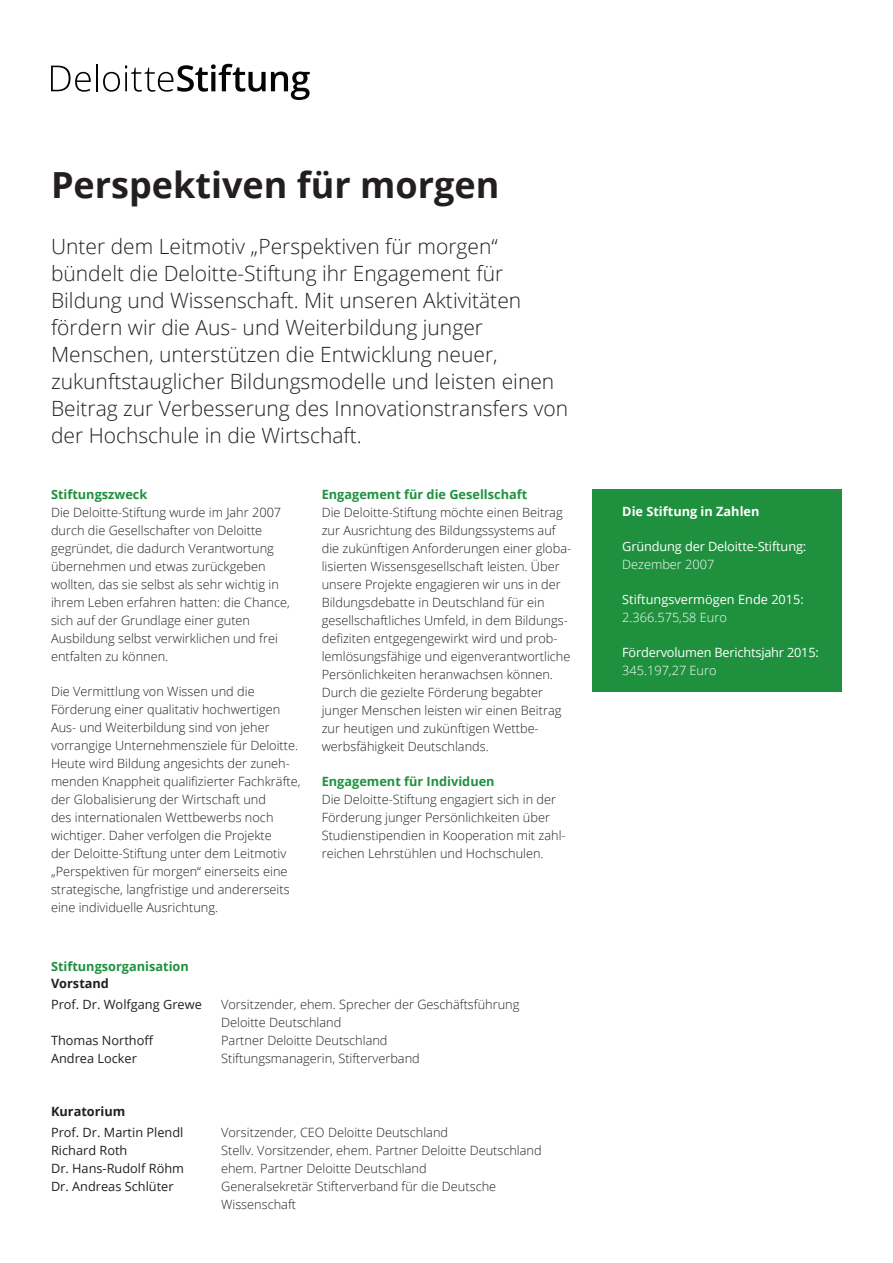
<style>
.page{position:relative;width:893px;height:1263px;background:#fff}
.page>*{position:absolute;margin:0;border:0;box-sizing:border-box;transform-origin:0 0}
.t1{font:700 36px "Open Sans";color:#231f20}
.t2{font:300 21px/27px "Open Sans";color:#231f20}
.t3{font:300 12.75px/18px "Open Sans";color:#231f20}
.t4{font:12.75px "Open Sans";color:#231f20}
.t5{font:700 12.75px "Open Sans";color:#1f913e}
.t6{font:12.75px "Open Sans";letter-spacing:-.01em;color:#fff}
.t7{font:300 12.75px "Open Sans";color:#fff}
.t8{font:700 12.75px "Open Sans";color:#fff}
.t9{font:700 12.75px "Open Sans";color:#231f20}
</style>
<div class="page">
<div style="left:592px;top:489px;width:250px;height:203px;background:#1f913e"></div>
<svg style="left:51px;top:66px;width:40px;height:26px"></svg>
<hr style="left:96px;top:64px;width:2px;height:27px;background:#040503">
<svg style="left:103px;top:64px;width:207px;height:36px"></svg>
<h1 class="t1" style="left:51px;top:159px;width:450px">Perspektiven für morgen</h1>
<p class="t2" style="left:51px;top:232px;width:519px">Unter dem Leitmotiv „Perspektiven für morgen“ bündelt die Deloitte-Stiftung ihr Engagement für Bildung und Wissenschaft. Mit unseren Aktivitäten fördern wir die Aus- und Weiterbildung junger Menschen, unterstützen die Entwicklung neuer, zukunftstauglicher Bildungsmodelle und leisten einen Beitrag zur Verbesserung des Innovationstransfers von der Hochschule in die Wirtschaft.</p>
<p class="t5" style="left:51px;top:485px;width:98px">Stiftungszweck</p>
<p class="t3" style="left:51px;top:503px;width:240px">Die Deloitte-Stiftung wurde im Jahr 2007 durch die Gesellschafter von Deloitte gegründet, die dadurch Verantwortung übernehmen und etwas zurückgeben wollten, das sie selbst als sehr wichtig in ihrem Leben erfahren hatten: die Chance, sich auf der Grundlage einer guten Ausbildung selbst verwirklichen und frei entfalten zu können.</p>
<p class="t3" style="left:51px;top:682px;width:251px">Die Vermittlung von Wissen und die Förderung einer qualitativ hochwertigen Aus- und Weiterbildung sind von jeher vorrangige Unternehmensziele für Deloitte.<br>Heute wird Bildung angesichts der zuneh&shy;menden Knappheit qualifizierter Fachkräfte, der Globalisierung der Wirtschaft und<br>des internationalen Wettbewerbs noch wichtiger. Daher verfolgen die Projekte<br>der Deloitte-Stiftung unter dem Leitmotiv „Perspektiven für morgen“ einerseits eine strategische, langfristige und andererseits eine individuelle Ausrichtung.</p>
<p class="t5" style="left:322px;top:485px;width:207px">Engagement für die Gesellschaft</p>
<p class="t3" style="left:322px;top:503px;width:251px">Die Deloitte-Stiftung möchte einen Beitrag zur Ausrichtung des Bildungssystems auf die zukünftigen Anforderungen einer globa&shy;lisierten Wissensgesellschaft leisten. Über unsere Projekte engagieren wir uns in der Bildungsdebatte in Deutschland für ein gesellschaftliches Umfeld, in dem Bildungs&shy;defiziten entgegengewirkt wird und prob&shy;lemlösungsfähige und eigenverantwortliche Persönlichkeiten heranwachsen können.<br>Durch die gezielte Förderung begabter junger Menschen leisten wir einen Beitrag zur heutigen und zukünftigen Wettbe&shy;werbsfähigkeit Deutschlands.</p>
<p class="t5" style="left:322px;top:772px;width:174px">Engagement für Individuen</p>
<p class="t3" style="left:322px;top:790px;width:245px">Die Deloitte-Stiftung engagiert sich in der Förderung junger Persönlichkeiten über Studienstipendien in Kooperation mit zahl&shy;reichen Lehrstühlen und Hochschulen.</p>
<p class="t5" style="left:51px;top:957px;width:139px">Stiftungsorganisation</p>
<p class="t9" style="left:51px;top:974px;width:59px">Vorstand</p>
<p class="t4" style="left:51px;top:996px;width:152px">Prof. Dr. Wolfgang Grewe</p>
<p class="t3" style="left:221px;top:995px;width:300px">Vorsitzender, ehem. Sprecher der Geschäftsführung<br>Deloitte Deutschland</p>
<p class="t4" style="left:51px;top:1032px;width:104px">Thomas Northoff</p>
<p class="t3" style="left:221px;top:1031px;width:168px">Partner Deloitte Deutschland</p>
<p class="t4" style="left:51px;top:1050px;width:87px">Andrea Locker</p>
<p class="t3" style="left:221px;top:1049px;width:200px">Stiftungsmanagerin, Stifterverband</p>
<p class="t9" style="left:51px;top:1102px;width:76px">Kuratorium</p>
<p class="t4" style="left:51px;top:1123px;width:134px">Prof. Dr. Martin Plendl</p>
<p class="t3" style="left:221px;top:1123px;width:229px">Vorsitzender, CEO Deloitte Deutschland</p>
<p class="t4" style="left:51px;top:1141px;width:78px">Richard Roth</p>
<p class="t3" style="left:221px;top:1141px;width:322px">Stellv. Vorsitzender, ehem. Partner Deloitte Deutschland</p>
<p class="t4" style="left:51px;top:1159px;width:135px">Dr. Hans-Rudolf Röhm</p>
<p class="t3" style="left:221px;top:1159px;width:207px">ehem. Partner Deloitte Deutschland</p>
<p class="t4" style="left:51px;top:1177px;width:124px">Dr. Andreas Schlüter</p>
<p class="t3" style="left:221px;top:1177px;width:277px">Generalsekretär Stifterverband für die Deutsche<br>Wissenschaft</p>
<p class="t8" style="left:622px;top:502px;width:139px">Die Stiftung in Zahlen</p>
<p class="t6" style="left:622px;top:537px;width:186px">Gründung der Deloitte-Stiftung:</p>
<p class="t7" style="left:622px;top:555px;width:94px">Dezember 2007</p>
<p class="t6" style="left:622px;top:590px;width:183px">Stiftungsvermögen Ende 2015:</p>
<p class="t7" style="left:622px;top:608px;width:106px">2.366.575,58 Euro</p>
<p class="t6" style="left:622px;top:643px;width:198px">Fördervolumen Berichtsjahr 2015:</p>
<p class="t7" style="left:622px;top:661px;width:96px">345.197,27 Euro</p>
</div>
